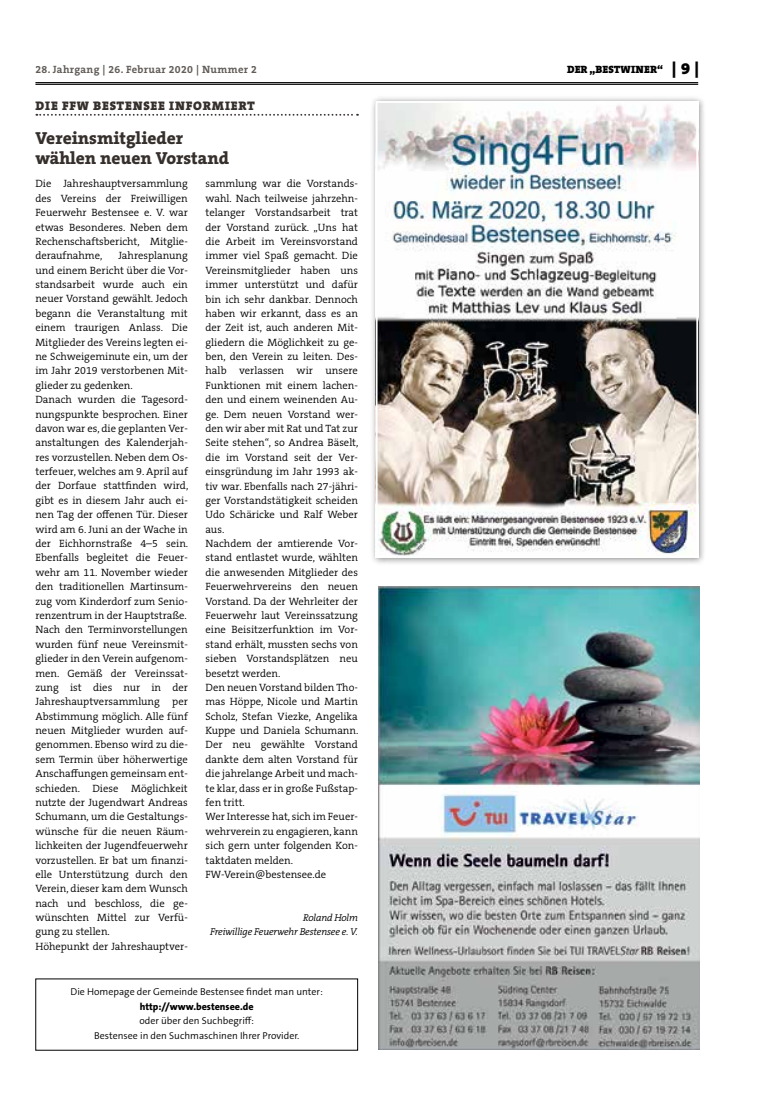
<style>
.page{position:relative;width:762px;height:1117px;background:#fff}
.page>*{position:absolute;margin:0;border:0;box-sizing:border-box;transform-origin:0 0}
.t1{font:800 17.5px/20px "The Serif B W8";color:#36302d}
.t2{font:900 12.5px "The Serif B W9";letter-spacing:.065em;color:#36302d}
.t3{font:300 10.62px/14.4px "The Serif B W4";color:#000}
.t4{font:700 10.62px "The Serif B W7";letter-spacing:.03em;color:#615c58}
.t5{font:900 10.62px "The Serif B W9";letter-spacing:.015em;color:#000}
.t6{font:300 10px/14.4px "The Sans B W4";color:#000;text-align:center}
.t7{font:italic 300 10px/14.4px "The Serif B W4";letter-spacing:-.02em;color:#000;text-align:right}
.t8{font:800 10px "The Sans B W8";color:#000}
.s1{font-size:16.25px}
</style>
<div class="page">
<hr style="left:35px;top:82px;width:663px;height:1px;background:#000">
<hr style="left:35px;top:84px;width:663px;height:1px;background:#000">
<svg style="left:36px;top:114px;width:322px;height:2px"></svg>
<div style="left:370px;top:95px;width:336px;height:470px;background:#000;opacity:.45"></div>
<img style="left:379px;top:104px;width:316px;height:450px">
<div style="left:376px;top:101px;width:322px;height:456px;border:2px solid #fff"></div>
<img style="left:379px;top:587px;width:320px;height:462px">
<p class="t4" style="left:35px;top:62px;width:223px">28. Jahrgang | 26. Februar 2020 | Nummer 2</p>
<p class="t5" style="left:567px;top:63px;width:134px">DER „BESTWINER“ <span class="s1">| 9 |</span></p>
<p class="t2" style="left:36px;top:97px;width:221px">DIE FFW BESTENSEE INFORMIERT</p>
<h1 class="t1" style="left:35px;top:128px;width:195px">Vereinsmitglieder wählen neuen Vorstand</h1>
<p class="t3" style="left:35px;top:177px;width:154px;text-align:justify">Die Jahreshauptversammlung des Vereins der Freiwilligen Feuerwehr Bestensee e. V. war etwas Besonderes. Neben dem Rechenschaftsbericht, Mitglie&shy;deraufnahme,</p>
<p class="t3" style="left:206px;top:177px;width:154px">sammlung war die Vorstands&shy;wahl. Nach teilweise jahrzehn&shy;telanger Vorstandsarbeit trat der Vorstand zurück. „Uns hat die Arbeit im Vereinsvorstand immer viel Spaß gemacht. Die<br>Vereinsmitglieder haben uns immer unterstützt und dafür bin ich sehr dankbar. Dennoch haben wir erkannt, dass es an der Zeit ist, auch anderen Mit&shy;gliedern die Möglichkeit zu ge&shy;ben, den Verein zu leiten. Des&shy;halb verlassen wir unsere<br>Funktionen mit einem lachen&shy;den und einem weinenden Au&shy;ge. Dem neuen Vorstand wer&shy;den wir aber mit Rat und Tat zur<br>Seite stehen“, so Andrea Bäselt, die im Vorstand seit der Ver&shy;einsgründung im Jahr 1993 ak&shy;tiv war. Ebenfalls nach 27-jähri&shy;ger Vorstandstätigkeit scheiden<br>Udo Schäricke und Ralf Weber aus.<br>Nachdem der amtierende Vor&shy;stand entlastet wurde, wählten die anwesenden Mitglieder des<br>Feuerwehrvereins den neuen<br>Vorstand. Da der Wehrleiter der<br>Feuerwehr laut Vereinssatzung eine Beisitzerfunktion im Vor&shy;stand erhält, mussten sechs von sieben Vorstandsplätzen neu besetzt werden.<br>Den neuen Vorstand bilden Tho&shy;mas Höppe, Nicole und Martin<br>Scholz, Stefan Viezke, Angelika<br>Kuppe und Daniela Schumann.<br>Der neu gewählte Vorstand dankte dem alten Vorstand für die jahrelange Arbeit und mach&shy;te klar, dass er in große Fußstap&shy;fen tritt.<br>Wer Interesse hat, sich im Feuer&shy;wehrverein zu engagieren, kann sich gern unter folgenden Kon&shy;taktdaten melden.<br>FW-Verein@bestensee.de</p>
<p class="t7" style="left:210px;top:910px;width:149px">Roland Holm<br>Freiwillige Feuerwehr Bestensee e. V.</p>
<p class="t3" style="left:35px;top:248px;width:154px;text-indent:83px">Jahresplanung und einem Bericht über die Vor&shy;standsarbeit wurde auch ein neuer Vorstand gewählt. Jedoch begann die Veranstaltung mit einem traurigen Anlass. Die<br>Mitglieder des Vereins legten ei&shy;ne Schweigeminute ein, um der im Jahr 2019 verstorbenen Mit&shy;glieder zu gedenken.<br>Danach wurden die Tagesord&shy;nungspunkte besprochen. Einer davon war es, die geplanten Ver&shy;anstaltungen des Kalenderjah&shy;res vorzustellen. Neben dem Os&shy;terfeuer, welches am 9. April auf der Dorfaue stattfinden wird, gibt es in diesem Jahr auch ei&shy;nen Tag der offenen Tür. Dieser wird am 6. Juni an der Wache in der Eichhornstraße 4–5 sein.<br>Ebenfalls begleitet die Feuer&shy;wehr am 11. November wieder den traditionellen Martinsum&shy;zug vom Kinderdorf zum Senio&shy;renzentrum in der Hauptstraße.<br>Nach den Terminvorstellungen wurden fünf neue Vereinsmit&shy;glieder in den Verein aufgenom&shy;men. Gemäß der Vereinssat&shy;zung ist dies nur in der<br>Jahreshauptversammlung per<br>Abstimmung möglich. Alle fünf neuen Mitglieder wurden auf&shy;genommen. Ebenso wird zu die&shy;sem Termin über höherwertige<br>Anschaffungen gemeinsam ent&shy;schieden. Diese Möglichkeit nutzte der Jugendwart Andreas<br>Schumann, um die Gestaltungs&shy;wünsche für die neuen Räum&shy;lichkeiten der Jugendfeuerwehr vorzustellen. Er bat um finanzi&shy;elle Unterstützung durch den<br>Verein, dieser kam dem Wunsch nach und beschloss, die ge&shy;wünschten Mittel zur Verfü&shy;gung zu stellen.<br>Höhepunkt der Jahreshauptver-</p>
<p class="t6" style="left:71px;top:984px;width:254px">Die Homepage der Gemeinde Bestensee findet man unter:</p>
<p class="t8" style="left:140px;top:999px;width:115px">http://www.bestensee.de</p>
<p class="t6" style="left:94px;top:1013px;width:207px">oder über den Suchbegriff:<br>Bestensee in den Suchmaschinen Ihrer Provider.</p>
</div>
